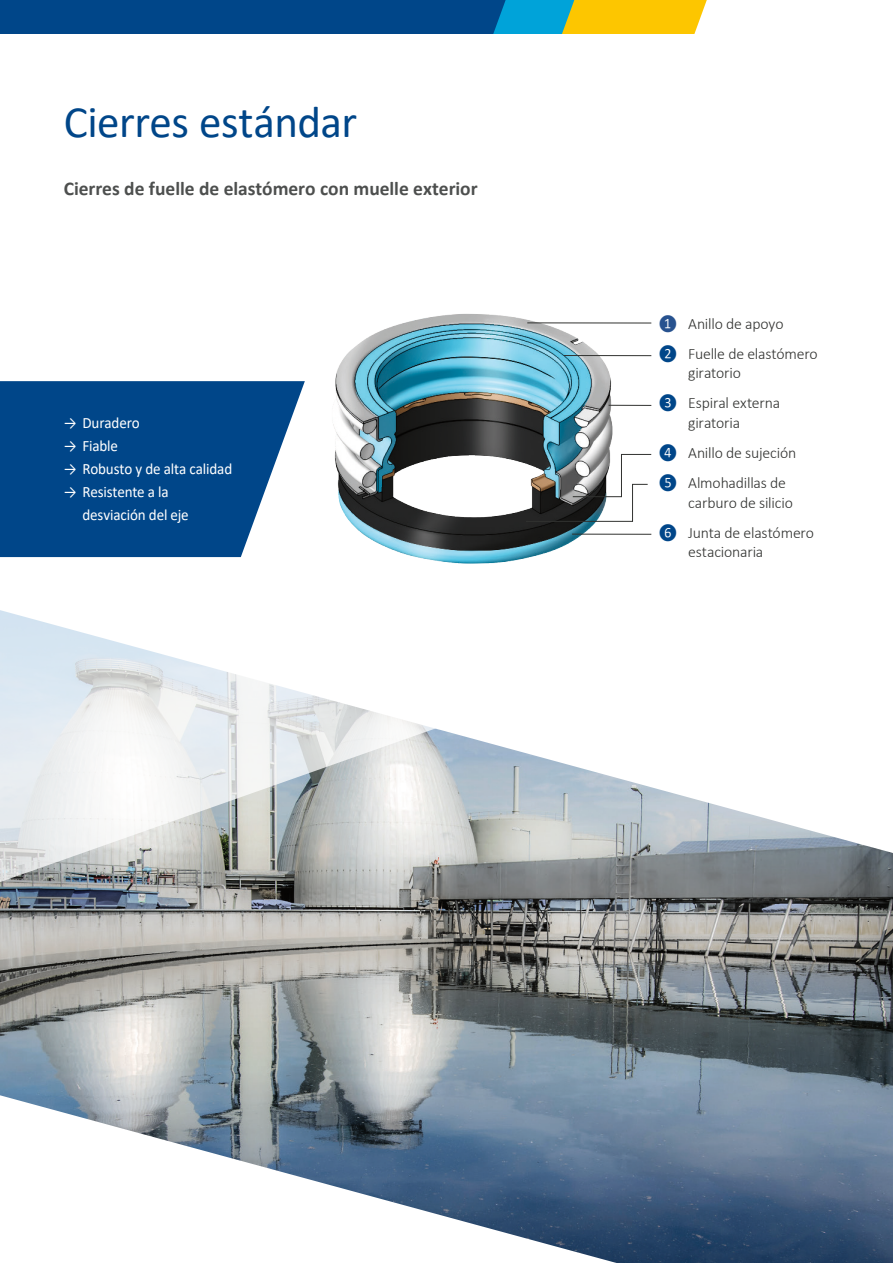
<style>
.page{position:relative;width:893px;height:1263px;background:#fff}
.page>*{position:absolute;margin:0;border:0;box-sizing:border-box;transform-origin:0 0}
.Hidrostal_Hauptitel_innen{font:45px "Calibri";letter-spacing:-.01em;color:#004689}
.Histrostal_Lead{font:700 19.5px "Calibri";color:#4d4f4e}
.Hidrostal_Aufzählung_mit_Einzug{font:300 15.75px/19.5px "Calibri";letter-spacing:-.01em;color:#313230}
.Hidrostal_Aufzaehlung_Pfeil{font:15.75px "Calibri";letter-spacing:-.01em;color:#fff;scale:.96 1}
.s1{font-size:15px}
.s2{font-weight:400;font-size:15px;color:#27528f}
.s3{font-weight:400;font-size:15px;color:#004689}
</style>
<div class="page">
<img style="left:0;top:745px;width:893px;height:518px">
<svg style="left:0;top:557px;width:496px;height:359px"></svg>
<img style="left:304px;top:314px;width:344px;height:259px">
<hr style="left:527px;top:323px;width:124px;height:1px;background:#313230">
<hr style="left:564px;top:355px;width:87px;height:1px;background:#313230">
<hr style="left:609px;top:405px;width:42px;height:1px;background:#313230">
<hr style="left:572px;top:534px;width:79px;height:1px;background:#313230">
<svg style="left:526px;top:454px;width:126px;height:68px"></svg>
<svg style="left:0;top:381px;width:305px;height:176px;background:#1b5995"></svg>
<svg style="left:0;top:0;width:707px;height:34px;background:#316878"></svg>
<p class="Hidrostal_Hauptitel_innen" style="left:64px;top:91px;width:295px">Cierres estándar</p>
<p class="Histrostal_Lead" style="left:64px;top:174px;width:415px">Cierres de fuelle de elastómero con muelle exterior</p>
<p class="Hidrostal_Aufzaehlung_Pfeil" style="left:64px;top:412px;width:81px"><span class="s1">→</span> Duradero</p>
<p class="Hidrostal_Aufzaehlung_Pfeil" style="left:64px;top:435px;width:58px"><span class="s1">→</span> Fiable</p>
<p class="Hidrostal_Aufzaehlung_Pfeil" style="left:64px;top:458px;width:177px"><span class="s1">→</span> Robusto y de alta calidad</p>
<p class="Hidrostal_Aufzaehlung_Pfeil" style="left:64px;top:481px;width:111px"><span class="s1">→</span> Resistente a la</p>
<p class="Hidrostal_Aufzaehlung_Pfeil" style="left:82px;top:504px;width:112px">desviación del eje</p>
<p class="Hidrostal_Aufzählung_mit_Einzug" style="left:658px;top:313px;width:127px"><span class="s2">❶</span> Anillo de apoyo</p>
<p class="Hidrostal_Aufzählung_mit_Einzug" style="left:688px;top:344px;width:131px;text-indent:-30px"><span class="s3">❷</span> Fuelle de elastómero giratorio</p>
<p class="Hidrostal_Aufzählung_mit_Einzug" style="left:688px;top:393px;width:93px;text-indent:-30px"><span class="s3">❸</span> Espiral externa giratoria</p>
<p class="Hidrostal_Aufzählung_mit_Einzug" style="left:658px;top:443px;width:139px"><span class="s3">❹</span> Anillo de sujeción</p>
<p class="Hidrostal_Aufzählung_mit_Einzug" style="left:688px;top:473px;width:106px;text-indent:-30px"><span class="s3">❺</span> Almohadillas de carburo de silicio</p>
<p class="Hidrostal_Aufzählung_mit_Einzug" style="left:688px;top:523px;width:127px;text-indent:-30px"><span class="s3">❻</span> Junta de elastómero estacionaria</p>
</div>
